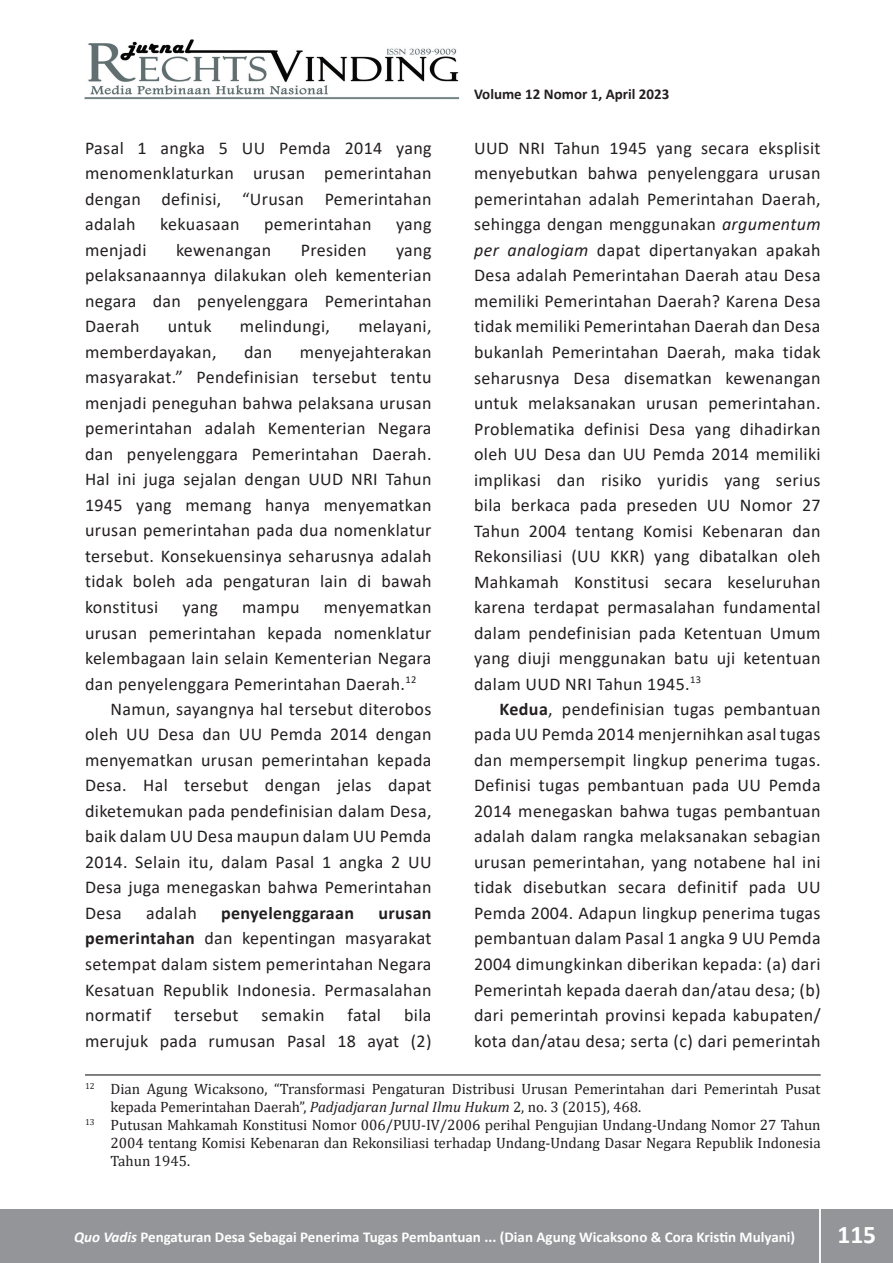
<style>
.page{position:relative;width:893px;height:1263px;background:#fff}
.page>*{position:absolute;margin:0;border:0;box-sizing:border-box;transform-origin:0 0}
.t1{font:700 25.5px "Calibri";color:#fff}
.t2{font:18px/25.5px "Calibri";letter-spacing:.02em;color:#231f20;text-align:justify}
.t3{font:700 18px "Calibri";letter-spacing:.02em;color:#231f20}
.t4{font:15px "Cambria";color:#231f20}
.t5{font:700 15px "Calibri";color:#fff}
.t6{font:700 15px "Calibri";color:#231f20}
.s1{font-style:italic}
.s2{font-weight:700}
</style>
<div class="page">
<div style="left:0;top:1209px;width:893px;height:54px;background:#939598"></div>
<hr style="left:819px;top:1206px;width:2px;height:57px;background:#fff">
<img style="left:85px;top:39px;width:375px;height:60px">
<hr style="left:85px;top:1074px;width:736px;height:1px;background:#231f20">
<p class="t6" style="left:474px;top:84px;width:197px">Volume 12 Nomor 1, April 2023</p>
<p class="t2" style="left:85px;top:135px;width:348px">Pasal 1 angka 5 UU Pemda 2014 yang menomenklaturkan urusan pemerintahan dengan definisi, “Urusan Pemerintahan adalah</p>
<p class="t2" style="left:474px;top:135px;width:348px">UUD NRI Tahun 1945 yang secara eksplisit menyebutkan bahwa penyelenggara urusan pemerintahan adalah Pemerintahan Daerah, sehingga dengan menggunakan <span class="s1">argumentum per analogiam</span> dapat dipertanyakan apakah Desa adalah Pemerintahan Daerah atau Desa memiliki Pemerintahan Daerah? Karena Desa tidak memiliki Pemerintahan Daerah dan Desa bukanlah Pemerintahan Daerah, maka tidak seharusnya Desa disematkan kewenangan untuk melaksanakan urusan pemerintahan.<br>Problematika definisi Desa yang dihadirkan oleh UU Desa dan UU Pemda 2014 memiliki implikasi dan risiko yuridis yang serius bila berkaca pada preseden UU Nomor 27<br>Tahun 2004 tentang Komisi Kebenaran dan Rekonsiliasi (UU KKR) yang dibatalkan oleh Mahkamah Konstitusi secara keseluruhan karena terdapat permasalahan fundamental dalam pendefinisian pada Ketentuan Umum yang diuji menggunakan batu uji ketentuan dalam UUD NRI Tahun 1945.<sup>13</sup></p>
<p class="t2" style="left:474px;top:696px;width:348px;text-indent:26px"><span class="s2">Kedua</span>, pendefinisian tugas pembantuan pada UU Pemda 2014 menjernihkan asal tugas dan mempersempit lingkup penerima tugas.<br>Definisi tugas pembantuan pada UU Pemda 2014 menegaskan bahwa tugas pembantuan adalah dalam rangka melaksanakan sebagian urusan pemerintahan, yang notabene hal ini tidak disebutkan secara definitif pada UU Pemda 2004. Adapun lingkup penerima tugas pembantuan dalam Pasal 1 angka 9 UU Pemda 2004 dimungkinkan diberikan kepada: (a) dari Pemerintah kepada daerah dan/atau desa; (b) dari pemerintah provinsi kepada kabupaten/ kota dan/atau desa; serta (c) dari pemerintah</p>
<p class="t4" style="left:85px;top:1079px;width:737px"><sup>12</sup> Dian Agung Wicaksono, “Transformasi Pengaturan Distribusi Urusan Pemerintahan dari Pemerintah Pusat</p>
<p class="t4" style="left:111px;top:1097px;width:532px">kepada Pemerintahan Daerah”, <span class="s1">Padjadjaran Jurnal Ilmu Hukum</span> 2, no. 3 (2015), 468.</p>
<p class="t4" style="left:85px;top:1115px;width:737px"><sup>13</sup> Putusan Mahkamah Konstitusi Nomor 006/PUU-IV/2006 perihal Pengujian Undang-Undang Nomor 27 Tahun</p>
<p class="t4" style="left:111px;top:1133px;width:712px">2004 tentang Komisi Kebenaran dan Rekonsiliasi terhadap Undang-Undang Dasar Negara Republik Indonesia</p>
<p class="t4" style="left:111px;top:1151px;width:81px">Tahun 1945.</p>
<p class="t2" style="left:160px;top:211px;width:81px">kekuasaan</p>
<p class="t2" style="left:264px;top:211px;width:109px">pemerintahan</p>
<p class="t2" style="left:396px;top:211px;width:37px">yang</p>
<p class="t2" style="left:85px;top:237px;width:63px">menjadi</p>
<p class="t2" style="left:176px;top:237px;width:97px">kewenangan</p>
<p class="t2" style="left:301px;top:237px;width:67px">Presiden</p>
<p class="t2" style="left:85px;top:237px;width:348px;text-indent:311px">yang pelaksanaannya dilakukan oleh kementerian negara dan penyelenggara Pemerintahan Daerah</p>
<p class="t2" style="left:168px;top:313px;width:45px">untuk</p>
<p class="t2" style="left:240px;top:313px;width:92px">melindungi,</p>
<p class="t2" style="left:358px;top:313px;width:75px">melayani,</p>
<p class="t2" style="left:85px;top:339px;width:133px">memberdayakan,</p>
<p class="t2" style="left:244px;top:339px;width:30px">dan</p>
<p class="t2" style="left:85px;top:339px;width:348px;text-indent:215px">menyejahterakan masyarakat.” Pendefinisian tersebut tentu menjadi peneguhan bahwa pelaksana urusan pemerintahan adalah Kementerian Negara dan penyelenggara Pemerintahan Daerah.<br>Hal ini juga sejalan dengan UUD NRI Tahun 1945 yang memang hanya menyematkan urusan pemerintahan pada dua nomenklatur tersebut. Konsekuensinya seharusnya adalah tidak boleh ada pengaturan lain di bawah konstitusi</p>
<p class="t2" style="left:182px;top:594px;width:37px">yang</p>
<p class="t2" style="left:242px;top:594px;width:59px">mampu</p>
<p class="t2" style="left:324px;top:594px;width:109px">menyematkan</p>
<p class="t2" style="left:85px;top:619px;width:348px">urusan pemerintahan kepada nomenklatur</p>
<p class="t2" style="left:85px;top:645px;width:348px">kelembagaan lain selain Kementerian Negara</p>
<p class="t2" style="left:85px;top:670px;width:333px">dan penyelenggara Pemerintahan Daerah.<sup>12</sup></p>
<p class="t2" style="left:111px;top:696px;width:322px">Namun, sayangnya hal tersebut diterobos</p>
<p class="t2" style="left:85px;top:721px;width:348px">oleh UU Desa dan UU Pemda 2014 dengan</p>
<p class="t2" style="left:85px;top:747px;width:348px">menyematkan urusan pemerintahan kepada</p>
<p class="t2" style="left:85px;top:772px;width:348px">Desa. Hal tersebut dengan jelas dapat</p>
<p class="t2" style="left:85px;top:798px;width:348px">diketemukan pada pendefinisian dalam Desa,</p>
<p class="t2" style="left:85px;top:823px;width:348px">baik dalam UU Desa maupun dalam UU Pemda</p>
<p class="t2" style="left:85px;top:849px;width:348px">2014. Selain itu, dalam Pasal 1 angka 2 UU</p>
<p class="t2" style="left:85px;top:874px;width:348px">Desa juga menegaskan bahwa Pemerintahan</p>
<p class="t2" style="left:85px;top:900px;width:38px">Desa</p>
<p class="t2" style="left:146px;top:900px;width:52px">adalah</p>
<p class="t3" style="left:221px;top:900px;width:134px">penyelenggaraan</p>
<p class="t2" style="left:85px;top:900px;width:348px;text-indent:293px"><span class="s2">urusan pemerintahan</span> dan kepentingan masyarakat setempat dalam sistem pemerintahan Negara Kesatuan Republik Indonesia. Permasalahan normatif</p>
<p class="t2" style="left:174px;top:1002px;width:66px">tersebut</p>
<p class="t2" style="left:262px;top:1002px;width:64px">semakin</p>
<p class="t2" style="left:347px;top:1002px;width:35px">fatal</p>
<p class="t2" style="left:85px;top:1002px;width:348px;text-align:right">bila<br>merujuk pada rumusan Pasal 18 ayat (2)</p>
<p class="t5" style="left:74px;top:1227px;width:723px"><span class="s1">Quo Vadis</span> Pengaturan Desa Sebagai Penerima Tugas Pembantuan ... (Dian Agung Wicaksono &amp; Cora Kristin Mulyani)</p>
<h1 class="t1" style="left:837px;top:1216px;width:40px">115</h1>
</div>
